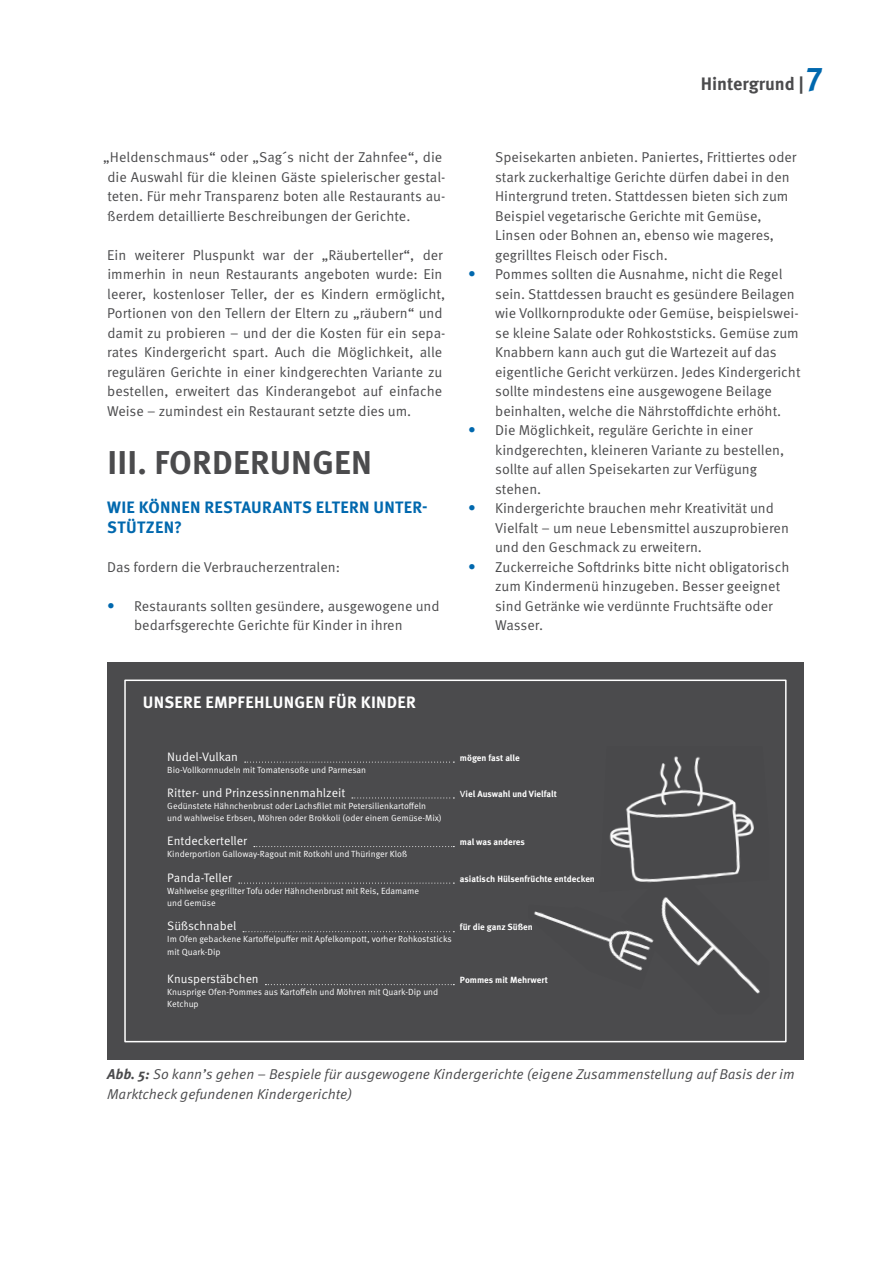
<style>
.page{position:relative;width:893px;height:1263px;background:#fff}
.page>*{position:absolute;margin:0;border:0;box-sizing:border-box;transform-origin:0 0}
.Ü1{font:700 33px "Meta Pro";letter-spacing:.005em;color:#4b4b4d}
.t1{font:700 18px "Meta Pro";color:#4b4b4d}
.Ü2{font:700 16.5px/19.5px "Meta Pro";letter-spacing:.015em;color:#0068ae}
.t2{font:700 16.5px "Meta Pro";letter-spacing:.015em;color:#fff}
.Auflistung_Level1{font:14.25px/19.5px "Meta Pro Norm";color:#4b4b4d}
.copy_Umbruch_über_Spalte{font:14.25px/19.5px "Meta Pro Norm";color:#4b4b4d}
.t3{font:14.25px/19.5px "Meta Pro Norm Ita";color:#4b4b4d}
.t4{font:12.3px "Meta Pro Norm";color:#fff}
.t5{font:12.15px "Meta Pro Norm";color:#fff}
.t6{font:9px/12.1px "Meta Pro Norm";color:#fff}
.t7{font:700 9px "Meta Pro";color:#fff}
.s1{font-family:"Meta Normal";font-size:15px;color:#0068ae}
.s2{font-size:33px;color:#0068ae}
.s3{font-family:"Meta Pro Norm";font-weight:400;font-size:12.3px}
.s4{font-size:12.3px}
.s5{font-family:"Meta Pro";font-weight:700;font-style:italic}
</style>
<div class="page">
<div style="left:107px;top:662px;width:697px;height:397px;background:#4b4b4d"></div>
<svg style="left:534px;top:756px;width:226px;height:238px"></svg>
<svg style="left:534px;top:798px;width:15px;height:7px"></svg>
<svg style="left:534px;top:886px;width:51px;height:6px"></svg>
<svg style="left:534px;top:980px;width:7px;height:6px"></svg>
<svg style="left:245px;top:762px;width:209px;height:1px"></svg>
<svg style="left:352px;top:797px;width:102px;height:1px"></svg>
<svg style="left:254px;top:846px;width:200px;height:1px"></svg>
<svg style="left:239px;top:883px;width:215px;height:1px"></svg>
<svg style="left:243px;top:931px;width:211px;height:1px"></svg>
<svg style="left:265px;top:984px;width:189px;height:1px"></svg>
<div style="left:124px;top:679px;width:663px;height:363px;border:2px solid #fff"></div>
<p class="copy_Umbruch_über_Spalte" style="left:103px;top:147px;width:344px">„Heldenschmaus“ oder „Sag´s nicht der Zahnfee“, die die Auswahl für die kleinen Gäste spielerischer gestal&shy;teten. Für mehr Transparenz boten alle Restaurants au&shy;ßerdem detaillierte Beschreibungen der Gerichte.</p>
<p class="Auflistung_Level1" style="left:107px;top:244px;width:340px">Ein weiterer Pluspunkt war der „Räuberteller“, der immerhin in neun Restaurants angeboten wurde: Ein leerer, kostenloser Teller, der es Kindern ermöglicht, Portionen von den Tellern der Eltern zu „räubern“ und damit zu probieren – und der die Kosten für ein sepa&shy;rates Kindergericht spart. Auch die Möglichkeit, alle regulären Gerichte in einer kindgerechten Variante zu bestellen, erweitert das Kinderangebot auf einfache Weise – zumindest ein Restaurant setzte dies um.</p>
<h1 class="Ü1" style="left:107px;top:437px;width:266px">III. FORDERUNGEN</h1>
<h2 class="Ü2" style="left:107px;top:497px;width:322px">WIE KÖNNEN RESTAURANTS ELTERN UNTER-<br>STÜTZEN?</h2>
<p class="Auflistung_Level1" style="left:107px;top:556px;width:234px">Das fordern die Verbraucherzentralen:</p>
<p class="Auflistung_Level1" style="left:134px;top:595px;width:307px;text-indent:-27px"><span class="s1">•</span> Restaurants sollten gesündere, ausgewogene und bedarfsgerechte Gerichte für Kinder in ihren</p>
<p class="t2" style="left:143px;top:690px;width:274px">UNSERE EMPFEHLUNGEN FÜR KINDER</p>
<p class="t1" style="left:701px;top:70px;width:124px">Hintergrund |<span class="s2">7</span></p>
<p class="Auflistung_Level1" style="left:495px;top:147px;width:303px">Speisekarten anbieten. Paniertes, Frittiertes oder stark zuckerhaltige Gerichte dürfen dabei in den Hintergrund treten. Stattdessen bieten sich zum Beispiel vegetarische Gerichte mit Gemüse, Linsen oder Bohnen an, ebenso wie mageres, gegrilltes Fleisch oder Fisch.</p>
<p class="Auflistung_Level1" style="left:495px;top:264px;width:307px;text-indent:-27px"><span class="s1">•</span> Pommes sollten die Ausnahme, nicht die Regel sein. Stattdessen braucht es gesündere Beilagen wie Vollkornprodukte oder Gemüse, beispielswei&shy;se kleine Salate oder Rohkoststicks. Gemüse zum Knabbern kann auch gut die Wartezeit auf das eigentliche Gericht verkürzen. Jedes Kindergericht sollte mindestens eine ausgewogene Beilage beinhalten, welche die Nährstoffdichte erhöht.</p>
<p class="Auflistung_Level1" style="left:495px;top:420px;width:291px;text-indent:-27px"><span class="s1">•</span> Die Möglichkeit, reguläre Gerichte in einer kindgerechten, kleineren Variante zu bestellen, sollte auf allen Speisekarten zur Verfügung stehen.</p>
<p class="Auflistung_Level1" style="left:495px;top:498px;width:295px;text-indent:-27px"><span class="s1">•</span> Kindergerichte brauchen mehr Kreativität und<br>Vielfalt – um neue Lebensmittel auszuprobieren und den Geschmack zu erweitern.</p>
<p class="Auflistung_Level1" style="left:495px;top:556px;width:296px;text-indent:-27px"><span class="s1">•</span> Zuckerreiche Softdrinks bitte nicht obligatorisch zum Kindermenü hinzugeben. Besser geeignet sind Getränke wie verdünnte Fruchtsäfte oder Wasser.</p>
<p class="t4" style="left:167px;top:747px;width:72px">Nudel-Vulkan</p>
<p class="t7" style="left:460px;top:750px;width:61px">mögen fast alle</p>
<p class="t6" style="left:167px;top:763px;width:200px">Bio-Vollkornnudeln mit Tomatensoße und Parmesan</p>
<p class="t4" style="left:167px;top:783px;width:180px">Ritter- und Prinzessinnenmahlzeit</p>
<p class="t7" style="left:460px;top:786px;width:99px"><span class="s3">v</span>iel Auswahl und Vielfalt</p>
<p class="t6" style="left:167px;top:799px;width:276px">Gedünstete Hähnchenbrust oder Lachsfilet mit Petersilienkartoffeln und wahlweise Erbsen, Möhren oder Brokkoli (oder einem Gemüse-Mix)</p>
<p class="t4" style="left:167px;top:831px;width:81px">Entdeckerteller</p>
<p class="t7" style="left:460px;top:835px;width:66px">mal was anderes</p>
<p class="t6" style="left:167px;top:847px;width:241px">Kinderportion Galloway-Ragout mit Rotkohl und Thüringer Kloß</p>
<p class="t4" style="left:167px;top:868px;width:66px">Panda-Teller</p>
<p class="t7" style="left:460px;top:871px;width:136px">asiatisch Hülsenfrüchte entdecken</p>
<p class="t6" style="left:167px;top:884px;width:253px">Wahlweise gegrillter Tofu oder Hähnchenbrust mit Reis, Edamame und Gemüse</p>
<p class="t4" style="left:167px;top:917px;width:71px">Süßschnabel</p>
<p class="t7" style="left:460px;top:920px;width:74px">für die ganz Süßen</p>
<p class="t6" style="left:167px;top:932px;width:286px">Im Ofen gebackene Kartoffelpuffer mit Apfelkompott, vorher Rohkoststicks mit Quark-Dip</p>
<p class="t5" style="left:167px;top:970px;width:93px">Knusperstäbche<span class="s4">n</span></p>
<p class="t7" style="left:460px;top:973px;width:90px">Pommes mit Mehrwert</p>
<p class="t6" style="left:167px;top:985px;width:273px">Knusprige Ofen-Pommes aus Kartoffeln und Möhren mit Quark-Dip und<br>Ketchup</p>
<p class="t3" style="left:107px;top:1063px;width:689px"><span class="s5">Abb. 5:</span> So kannʼs gehen – Bespiele für ausgewogene Kindergerichte (eigene Zusammenstellung auf Basis der im<br>Marktcheck gefundenen Kindergerichte)</p>
</div>
